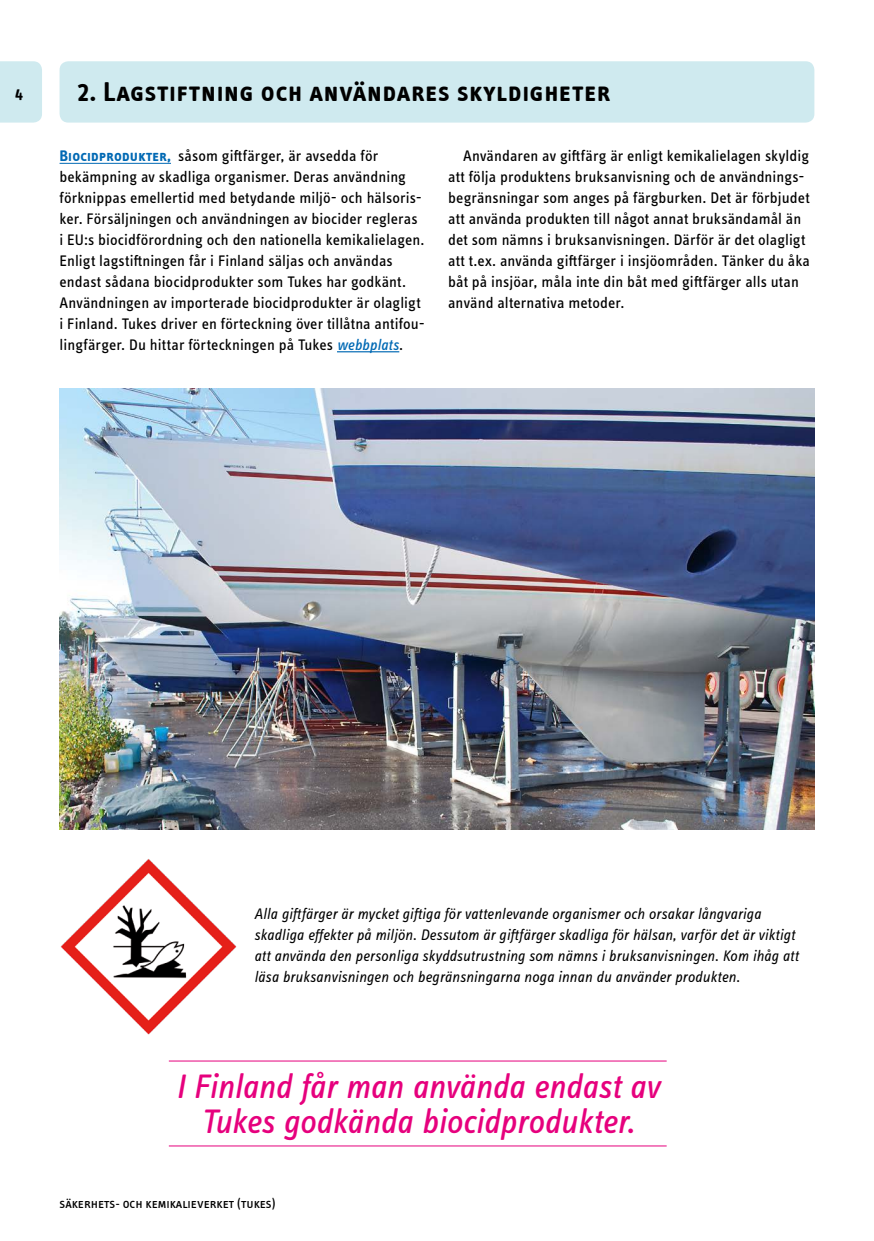
<style>
.page{position:relative;width:874px;height:1241px;background:#fff}
.page>*{position:absolute;margin:0;border:0;box-sizing:border-box;transform-origin:0 0}
.t1{font:italic 35px/35px "Info Text OT";letter-spacing:-.005em;color:#e6007d;text-align:center}
.t2{font:28px "Info Text Bold Caps";letter-spacing:.025em;color:#000}
.t3{font:15.75px/21px "Info Text OT";letter-spacing:.005em;color:#000}
.t4{font:italic 15.75px/21px "Info Text OT";letter-spacing:.005em;color:#000}
.t5{font:700 15.75px "Info Text OT";color:#000}
.t6{font:14px "Info Text Book Caps";color:#000}
.s1{font-family:"Info Text Bold Caps";color:#0069b4}
.s2{font-style:italic;color:#0069b4}
</style>
<div class="page">
<div style="left:0;top:61px;width:42px;height:61px;background:#cfeaef"></div>
<div style="left:60px;top:61px;width:754px;height:61px;background:#cfeaef;border-radius:9px"></div>
<hr style="left:60px;top:163px;width:111px;height:1px;background:#0069b4">
<hr style="left:337px;top:351px;width:62px;height:1px;background:#0069b4">
<hr style="left:169px;top:1060px;width:497px;height:1px;background:#e6007d">
<hr style="left:169px;top:1145px;width:497px;height:1px;background:#e6007d">
<img style="left:60px;top:859px;width:177px;height:176px">
<img style="left:60px;top:388px;width:754px;height:441px">
<p class="t5" style="left:15px;top:83px;width:10px">4</p>
<h2 class="t2" style="left:77px;top:75px;width:535px">2. Lagstiftning och användares skyldigheter</h2>
<p class="t3" style="left:60px;top:145px;width:366px"><span class="s1">Biocidprodukter,</span> såsom giftfärger, är avsedda för bekämpning av skadliga organismer. Deras användning förknippas emellertid med betydande miljö- och hälsoris&shy;ker. Försäljningen och användningen av biocider regleras i EU:s biocidförordning och den nationella kemikalielagen.<br>Enligt lagstiftningen får i Finland säljas och användas endast sådana biocidprodukter som Tukes har godkänt.<br>Användningen av importerade biocidprodukter är olagligt i Finland. Tukes driver en förteckning över tillåtna antifou&shy;lingfärger. Du hittar förteckningen på Tukes <span class="s2">webbplats</span>.</p>
<p class="t3" style="left:448px;top:145px;width:363px;text-indent:15px">Användaren av giftfärg är enligt kemikalielagen skyldig att följa produktens bruksanvisning och de användnings&shy;begränsningar som anges på färgburken. Det är förbjudet att använda produkten till något annat bruksändamål än det som nämns i bruksanvisningen. Därför är det olagligt att t.ex. använda giftfärger i insjöområden. Tänker du åka båt på insjöar, måla inte din båt med giftfärger alls utan använd alternativa metoder.</p>
<p class="t4" style="left:254px;top:902px;width:545px">Alla giftfärger är mycket giftiga för vattenlevande organismer och orsakar långvariga skadliga effekter på miljön. Dessutom är giftfärger skadliga för hälsan, varför det är viktigt att använda den personliga skyddsutrustning som nämns i bruksanvisningen. Kom ihåg att läsa bruksanvisningen och begränsningarna noga innan du använder produkten.</p>
<h1 class="t1" style="left:176px;top:1067px;width:484px">I Finland får man använda endast av<br>Tukes godkända biocidprodukter.</h1>
<p class="t6" style="left:60px;top:1195px;width:218px">säkerhets- och kemikalieverket (tukes)</p>
</div>
